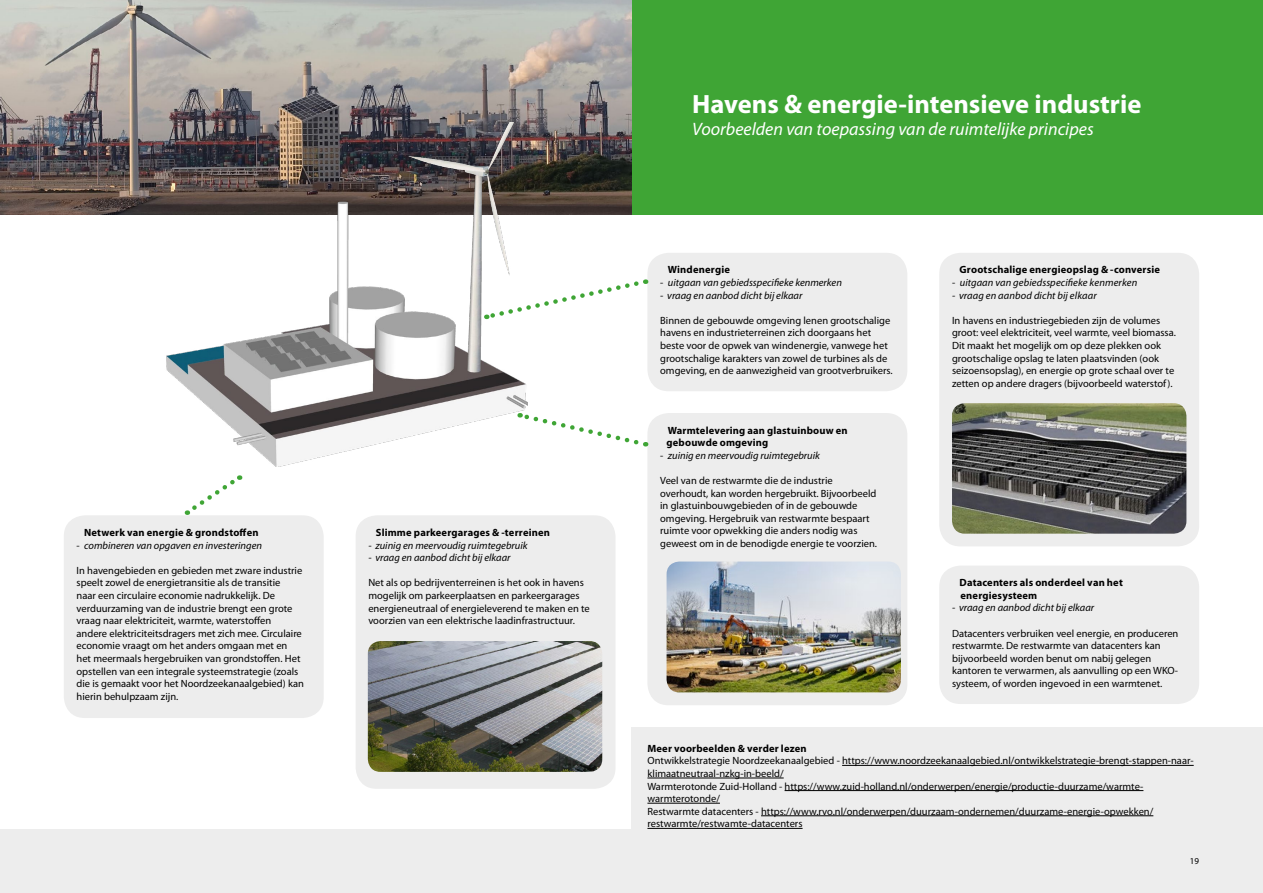
<style>
.page{position:relative;width:1263px;height:893px;background:#fff}
.page>*{position:absolute;margin:0;border:0;box-sizing:border-box;transform-origin:0 0}
.t1{font:700 26.55px "Myriad Pro";color:#fff}
.t2{font:italic 18px "Myriad Pro";color:#fff}
.t3{font:10.5px/12.6px "Myriad Pro";color:#000}
.t4{font:italic 10.5px "Myriad Pro";color:#000}
.t5{font:700 10.5px/12.6px "Myriad Pro";letter-spacing:.015em;color:#000}
.t6{font:9px "Myriad Pro";color:#000}
.s1{font-style:normal}
</style>
<div class="page">
<img style="left:0;top:0;width:633px;height:214px">
<div style="left:633px;top:0;width:630px;height:214px;background:#3fa535"></div>
<div style="left:0;top:829px;width:1263px;height:64px;background:#ededed"></div>
<div style="left:647px;top:413px;width:260px;height:292px;background:#ededed;border-radius:21px"></div>
<div style="left:939px;top:253px;width:260px;height:293px;background:#ededed;border-radius:21px"></div>
<div style="left:647px;top:253px;width:260px;height:138px;background:#ededed;border-radius:21px"></div>
<div style="left:939px;top:566px;width:260px;height:138px;background:#ededed;border-radius:21px"></div>
<div style="left:64px;top:515px;width:260px;height:203px;background:#ededed;border-radius:21px"></div>
<img style="left:666px;top:561px;width:235px;height:131px">
<div style="left:356px;top:515px;width:259px;height:274px;background:#ededed;border-radius:21px"></div>
<img style="left:952px;top:403px;width:234px;height:131px">
<img style="left:368px;top:641px;width:234px;height:131px">
<div style="left:631px;top:727px;width:632px;height:166px;background:#ededed"></div>
<hr style="left:842px;top:765px;width:352px;height:1px;background:#000">
<hr style="left:647px;top:778px;width:137px;height:1px;background:#000">
<hr style="left:785px;top:790px;width:358px;height:1px;background:#000">
<hr style="left:647px;top:803px;width:73px;height:1px;background:#000">
<hr style="left:761px;top:815px;width:392px;height:1px;background:#000">
<hr style="left:647px;top:828px;width:155px;height:1px;background:#000">
<svg style="left:187px;top:475px;width:55px;height:40px"></svg>
<svg style="left:528px;top:415px;width:118px;height:32px"></svg>
<svg style="left:528px;top:279px;width:118px;height:31px"></svg>
<img style="left:152px;top:122px;width:376px;height:345px">
<p class="t5" style="left:84px;top:526px;width:176px">Netwerk van energie &amp; grondstoffen</p>
<p class="t4" style="left:77px;top:539px;width:187px"><span class="s1">-</span> combineren van opgaven en investeringen</p>
<p class="t3" style="left:77px;top:564px;width:229px">In havengebieden en gebieden met zware industrie speelt zowel de energietransitie als de transitie<br>naar een circulaire economie nadrukkelijk. De verduurzaming van de industrie brengt een grote vraag naar elektriciteit, warmte, waterstoffen andere elektriciteitsdragers met zich mee. Circulaire economie vraagt om het anders omgaan met en het meermaals hergebruiken van grondstoffen. Het opstellen van een integrale systeemstrategie (zoals die is gemaakt voor het Noordzeekanaalgebied) kan hierin behulpzaam zijn.</p>
<p class="t5" style="left:376px;top:526px;width:176px">Slimme parkeergarages &amp; -terreinen</p>
<p class="t4" style="left:368px;top:539px;width:161px">- zuinig en meervoudig ruimtegebruik</p>
<p class="t4" style="left:368px;top:551px;width:144px">- vraag en aanbod dicht bij elkaar</p>
<p class="t3" style="left:368px;top:576px;width:223px">Net als op bedrijventerreinen is het ook in havens mogelijk om parkeerplaatsen en parkeergarages energieneutraal of energieleverend te maken en te voorzien van een elektrische laadinfrastructuur.</p>
<h1 class="t1" style="left:692px;top:87px;width:451px">Havens &amp; energie-intensieve industrie</h1>
<h2 class="t2" style="left:692px;top:118px;width:403px">Voorbeelden van toepassing van de ruimtelijke principes</h2>
<p class="t5" style="left:668px;top:263px;width:64px">Windenergie</p>
<p class="t4" style="left:660px;top:276px;width:183px"><span class="s1">-</span> uitgaan van gebiedsspecifieke kenmerken</p>
<p class="t4" style="left:660px;top:289px;width:144px">- vraag en aanbod dicht bij elkaar</p>
<p class="t3" style="left:660px;top:314px;width:234px">Binnen de gebouwde omgeving lenen grootschalige havens en industrieterreinen zich doorgaans het beste voor de opwek van windenergie, vanwege het grootschalige karakters van zowel de turbines als de omgeving, en de aanwezigheid van grootverbruikers.</p>
<p class="t5" style="left:666px;top:423px;width:183px">Warmtelevering aan glastuinbouw en gebouwde omgeving</p>
<p class="t4" style="left:660px;top:449px;width:161px"><span class="s1">-</span> zuinig en meervoudig ruimtegebruik</p>
<p class="t3" style="left:660px;top:474px;width:218px">Veel van de restwarmte die de industrie overhoudt, kan worden hergebruikt. Bijvoorbeeld in glastuinbouwgebieden of in de gebouwde omgeving. Hergebruik van restwarmte bespaart ruimte voor opwekking die anders nodig was geweest om in de benodigde energie te voorzien.</p>
<p class="t5" style="left:959px;top:263px;width:202px">Grootschalige energieopslag &amp; -conversie</p>
<p class="t4" style="left:952px;top:276px;width:187px"><span class="s1">-</span> uitgaan van gebiedsspecifieke kenmerken</p>
<p class="t4" style="left:952px;top:289px;width:146px">- vraag en aanbod dicht bij elkaar</p>
<p class="t3" style="left:952px;top:314px;width:225px">In havens en industriegebieden zijn de volumes groot: veel elektriciteit, veel warmte, veel biomassa.<br>Dit maakt het mogelijk om op deze plekken ook grootschalige opslag te laten plaatsvinden (ook seizoensopslag), en energie op grote schaal over te zetten op andere dragers (bijvoorbeeld waterstof).</p>
<p class="t5" style="left:959px;top:576px;width:165px">Datacenters als onderdeel van het energiesysteem</p>
<p class="t4" style="left:952px;top:601px;width:144px">- vraag en aanbod dicht bij elkaar</p>
<p class="t3" style="left:952px;top:627px;width:228px">Datacenters verbruiken veel energie, en produceren restwarmte. De restwarmte van datacenters kan bijvoorbeeld worden benut om nabij gelegen kantoren te verwarmen, als aanvulling op een WKO&shy;systeem, of worden ingevoed in een warmtenet.</p>
<p class="t5" style="left:647px;top:741px;width:161px">Meer voorbeelden &amp; verder lezen</p>
<p class="t3" style="left:647px;top:754px;width:548px">Ontwikkelstrategie Noordzeekanaalgebied - https://www.noordzeekanaalgebied.nl/ontwikkelstrategie-brengt-stappen-naar&shy;klimaatneutraal-nzkg-in-beeld/<br>Warmterotonde Zuid-Holland - https://www.zuid-holland.nl/onderwerpen/energie/productie-duurzame/warmte&shy;warmterotonde/<br>Restwarmte datacenters - https://www.rvo.nl/onderwerpen/duurzaam-ondernemen/duurzame-energie-opwekken/ restwarmte/restwamte-datacenters</p>
<p class="t6" style="left:1190px;top:855px;width:11px">19</p>
</div>
